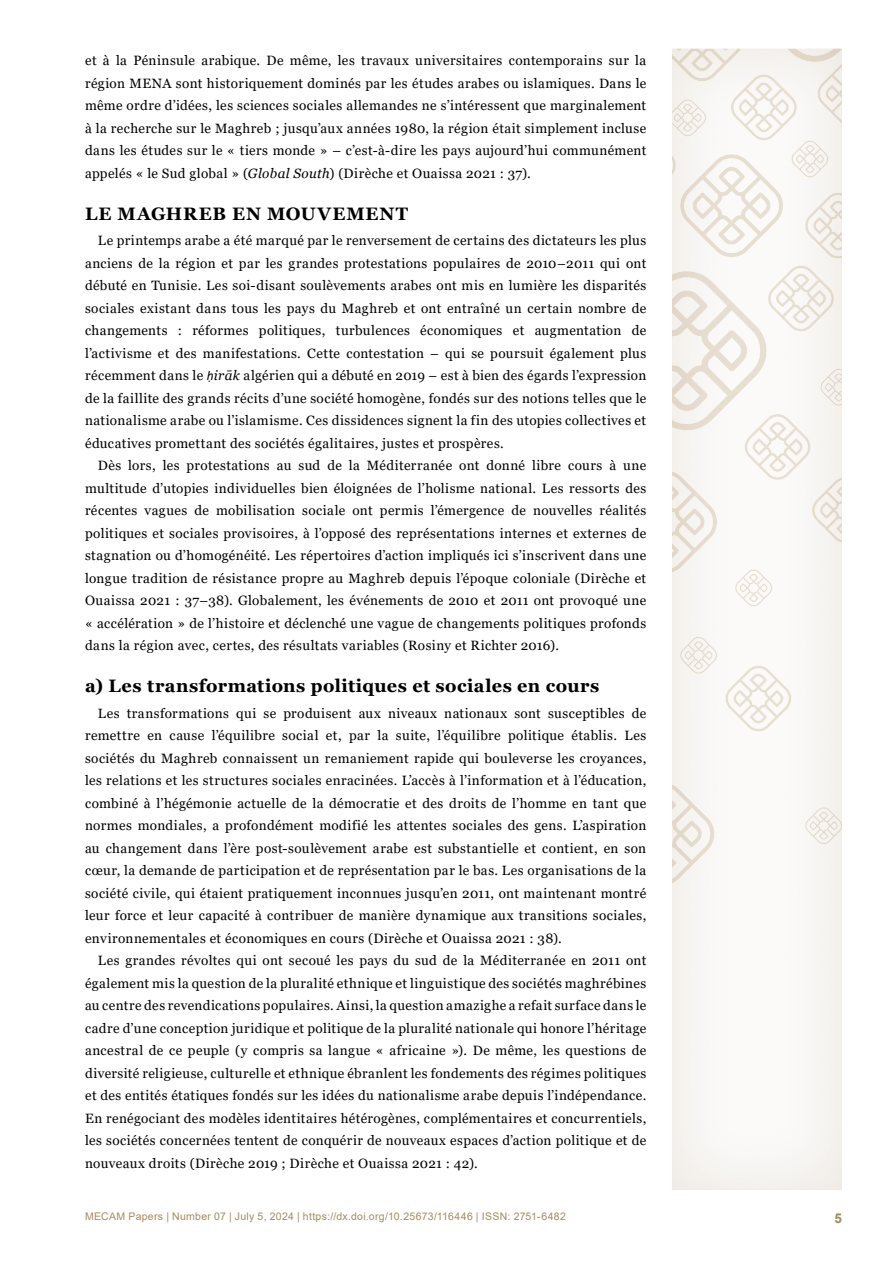
<style>
.page{position:relative;width:893px;height:1263px;background:#fff}
.page>*{position:absolute;margin:0;border:0;box-sizing:border-box;transform-origin:0 0}
.t1{font:700 18px "Georgia";letter-spacing:.03em;color:#000}
.t2{font:700 18px "Georgia";letter-spacing:.05em;color:#000}
.t3{font:13.5px/22.5px "Georgia";letter-spacing:.03em;color:#000;text-align:justify}
.t4{font:700 13.5px "Arial";color:#a78a5e}
.t5{font:10.5px "Arial";letter-spacing:.03em;color:#a78a5e}
.s1{font-style:italic}
.s2{font-family:"Calibri";font-style:italic}
.s3{font-family:"Georgia Italic 2"}
</style>
<div class="page">
<div style="left:659px;top:37px;width:197px;height:1154px;background:#a78a5e;opacity:.18"></div>
<p class="t3" style="left:85px;top:49px;width:563px">et à la Péninsule arabique. De même, les travaux universitaires contemporains sur la région MENA sont historiquement dominés par les études arabes ou islamiques. Dans le même ordre d’idées, les sciences sociales allemandes ne s’intéressent que marginalement à la recherche sur le Maghreb ; jusqu’aux années 1980, la région était simplement incluse dans les études sur le « tiers monde » – c’est-à-dire les pays aujourd’hui communément appelés « le Sud global » (<span class="s1">Global South</span>) (Dirèche et Ouaissa 2021 : 37).</p>
<h1 class="t2" style="left:85px;top:202px;width:324px">LE MAGHREB EN MOUVEMENT</h1>
<p class="t3" style="left:85px;top:229px;width:563px;text-indent:13px">Le printemps arabe a été marqué par le renversement de certains des dictateurs les plus anciens de la région et par les grandes protestations populaires de 2010–2011 qui ont débuté en Tunisie. Les soi-disant soulèvements arabes ont mis en lumière les disparités sociales existant dans tous les pays du Maghreb et ont entraîné un certain nombre de changements : réformes politiques, turbulences économiques et augmentation de l’activisme et des manifestations. Cette contestation – qui se poursuit également plus récemment dans le <span class="s2">ḥ</span><span class="s3">irāk</span> algérien qui a débuté en 2019 – est à bien des égards l’expression de la faillite des grands récits d’une société homogène, fondés sur des notions telles que le nationalisme arabe ou l’islamisme. Ces dissidences signent la fin des utopies collectives et éducatives promettant des sociétés égalitaires, justes et prospères.</p>
<p class="t3" style="left:85px;top:454px;width:563px;text-indent:13px">Dès lors, les protestations au sud de la Méditerranée ont donné libre cours à une multitude d’utopies individuelles bien éloignées de l’holisme national. Les ressorts des récentes vagues de mobilisation sociale ont permis l’émergence de nouvelles réalités politiques et sociales provisoires, à l’opposé des représentations internes et externes de stagnation ou d’homogénéité. Les répertoires d’action impliqués ici s’inscrivent dans une longue tradition de résistance propre au Maghreb depuis l’époque coloniale (Dirèche et Ouaissa 2021 : 37–38). Globalement, les événements de 2010 et 2011 ont provoqué une « accélération » de l’histoire et déclenché une vague de changements politiques profonds dans la région avec, certes, des résultats variables (Rosiny et Richter 2016).</p>
<h1 class="t1" style="left:85px;top:674px;width:516px">a) Les transformations politiques et sociales en cours</h1>
<p class="t3" style="left:85px;top:702px;width:563px;text-indent:13px">Les transformations qui se produisent aux niveaux nationaux sont susceptibles de remettre en cause l’équilibre social et, par la suite, l’équilibre politique établis. Les sociétés du Maghreb connaissent un remaniement rapide qui bouleverse les croyances, les relations et les structures sociales enracinées. L’accès à l’information et à l’éducation, combiné à l’hégémonie actuelle de la démocratie et des droits de l’homme en tant que normes mondiales, a profondément modifié les attentes sociales des gens. L’aspiration au changement dans l’ère post-soulèvement arabe est substantielle et contient, en son cœur, la demande de participation et de représentation par le bas. Les organisations de la société civile, qui étaient pratiquement inconnues jusqu’en 2011, ont maintenant montré leur force et leur capacité à contribuer de manière dynamique aux transitions sociales, environnementales et économiques en cours (Dirèche et Ouaissa 2021 : 38).</p>
<p class="t3" style="left:85px;top:949px;width:563px;text-indent:13px">Les grandes révoltes qui ont secoué les pays du sud de la Méditerranée en 2011 ont également mis la question de la pluralité ethnique et linguistique des sociétés maghrébines au centre des revendications populaires. Ainsi, la question amazighe a refait surface dans le cadre d’une conception juridique et politique de la pluralité nationale qui honore l’héritage ancestral de ce peuple (y compris sa langue « africaine »). De même, les questions de diversité religieuse, culturelle et ethnique ébranlent les fondements des régimes politiques et des entités étatiques fondés sur les idées du nationalisme arabe depuis l’indépendance.<br>En renégociant des modèles identitaires hétérogènes, complémentaires et concurrentiels, les sociétés concernées tentent de conquérir de nouveaux espaces d’action politique et de nouveaux droits (Dirèche 2019 ; Dirèche et Ouaissa 2021 : 42).</p>
<p class="t5" style="left:85px;top:1209px;width:482px">MECAM Papers | Number 07 | July 5, 2024 | https://dx.doi.org/10.25673/116446 | ISSN: 2751-6482</p>
<p class="t4" style="left:834px;top:1208px;width:9px">5</p>
</div>
